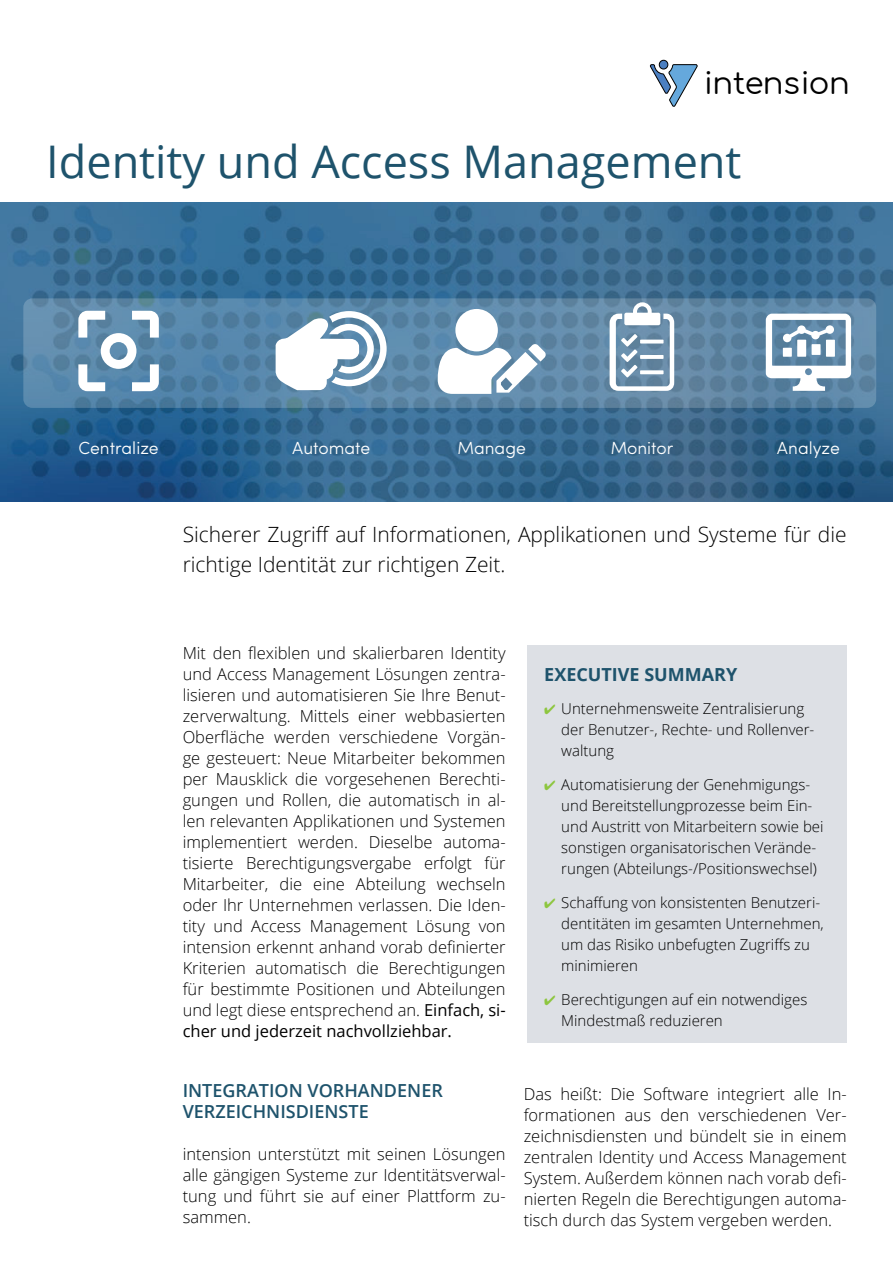
<style>
.page{position:relative;width:893px;height:1263px;background:#fff}
.page>*{position:absolute;margin:0;border:0;box-sizing:border-box;transform-origin:0 0}
.t1{font:45px "Open Sans";color:#1e536c}
.t2{font:30.6px "Comfortaa";letter-spacing:-.02em;color:#000}
.Teaser{font:300 21px/30px "Open Sans";color:#000}
.Zwischenüberschrift{font:600 18px/21.6px "Open Sans";color:#1e536c}
.Zwischenüberschrift-2{font:700 18px "Open Sans";color:#1e536c}
.t3{font:300 17.55px "Sofia Pro";color:#fff}
.Fließtext_11pt{font:300 16.5px/21px "Open Sans";color:#000;text-align:justify}
.t4{font:300 15px/21px "Open Sans";color:#000}
.s1{font-weight:400}
.s2{color:#8dc63f}
</style>
<div class="page">
<div style="left:527px;top:645px;width:320px;height:398px;background:#dde0e5"></div>
<img style="left:0;top:202px;width:893px;height:299px">
<svg style="left:23px;top:298px;width:853px;height:110px"></svg>
<svg style="left:766px;top:314px;width:85px;height:77px"></svg>
<div style="left:783px;top:348px;width:9px;height:9px;background:#fff"></div>
<div style="left:797px;top:340px;width:9px;height:17px;background:#fff"></div>
<div style="left:812px;top:344px;width:8px;height:11px;background:#fff"></div>
<div style="left:826px;top:340px;width:9px;height:17px;background:#fff"></div>
<svg style="left:610px;top:302px;width:64px;height:89px"></svg>
<svg style="left:640px;top:370px;width:23px;height:4px"></svg>
<svg style="left:276px;top:311px;width:111px;height:79px"></svg>
<svg style="left:78px;top:311px;width:81px;height:80px"></svg>
<svg style="left:650px;top:59px;width:48px;height:48px"></svg>
<div style="left:659px;top:60px;width:9px;height:9px;background:#4b7fc1;border-radius:50%"></div>
<div style="left:659px;top:60px;width:9px;height:9px;border:1px solid #000;border-radius:50%"></div>
<p class="t2" style="left:704px;top:55px;width:147px">intension</p>
<p class="t1" style="left:46px;top:131px;width:697px">Identity und Access Management</p>
<p class="t3" style="left:78px;top:435px;width:82px">Centralize</p>
<p class="t3" style="left:292px;top:435px;width:79px">Automate</p>
<p class="t3" style="left:457px;top:435px;width:70px">Manage</p>
<p class="t3" style="left:611px;top:435px;width:64px">Monitor</p>
<p class="t3" style="left:777px;top:435px;width:65px">Analyze</p>
<p class="Teaser" style="left:183px;top:519px;width:665px">Sicherer Zugriff auf Informationen, Applikationen und Systeme für die richtige Identität zur richtigen Zeit.</p>
<p class="Fließtext_11pt" style="left:183px;top:642px;width:325px">Mit den flexiblen und skalierbaren Identity und Access Management Lösungen zentra&shy;lisieren und automatisieren Sie Ihre Benut&shy;zerverwaltung. Mittels einer webbasierten Oberfläche werden verschiedene Vorgän&shy;ge gesteuert: Neue Mitarbeiter bekommen per Mausklick die vorgesehenen Berechti&shy;gungen und Rollen, die automatisch in al&shy;len relevanten Applikationen und Systemen implementiert werden. Dieselbe automa&shy;tisierte Berechtigungsvergabe erfolgt für Mitarbeiter, die eine Abteilung wechseln oder Ihr Unternehmen verlassen. Die Iden&shy;tity und Access Management Lösung von intension erkennt anhand vorab definierter Kriterien automatisch die Berechtigungen für bestimmte Positionen und Abteilungen und legt diese entsprechend an. <span class="s1">Einfach, si&shy;cher und jederzeit nachvollziehbar.</span></p>
<p class="Zwischenüberschrift" style="left:183px;top:1079px;width:262px">INTEGRATION VORHANDENER<br>VERZEICHNISDIENSTE</p>
<p class="Fließtext_11pt" style="left:183px;top:1143px;width:324px">intension unterstützt mit seinen Lösungen alle gängigen Systeme zur Identitätsverwal&shy;tung und führt sie auf einer Plattform zu&shy;sammen.</p>
<p class="Zwischenüberschrift-2" style="left:544px;top:661px;width:195px">EXECUTIVE SUMMARY</p>
<p class="t4" style="left:561px;top:698px;width:255px;text-indent:-17px"><span class="s2">✔</span> Unternehmensweite Zentralisierung der Benutzer-, Rechte- und Rollenver&shy;waltung</p>
<p class="t4" style="left:561px;top:774px;width:264px;text-indent:-17px"><span class="s2">✔</span> Automatisierung der Genehmigungs&shy;und Bereitstellungprozesse beim Ein&shy;und Austritt von Mitarbeitern sowie bei sonstigen organisatorischen Verände&shy;rungen (Abteilungs-/Positionswechsel)</p>
<p class="t4" style="left:561px;top:891px;width:264px;text-indent:-17px"><span class="s2">✔</span> Schaffung von konsistenten Benutzeri&shy;dentitäten im gesamten Unternehmen, um das Risiko unbefugten Zugriffs zu minimieren</p>
<p class="t4" style="left:561px;top:988px;width:248px;text-indent:-17px"><span class="s2">✔</span> Berechtigungen auf ein notwendiges<br>Mindestmaß reduzieren</p>
<p class="Fließtext_11pt" style="left:524px;top:1083px;width:325px">Das heißt: Die Software integriert alle In&shy;formationen aus den verschiedenen Ver&shy;zeichnisdiensten und bündelt sie in einem zentralen Identity und Access Management System. Außerdem können nach vorab defi&shy;nierten Regeln die Berechtigungen automa&shy;tisch durch das System vergeben werden.</p>
</div>
